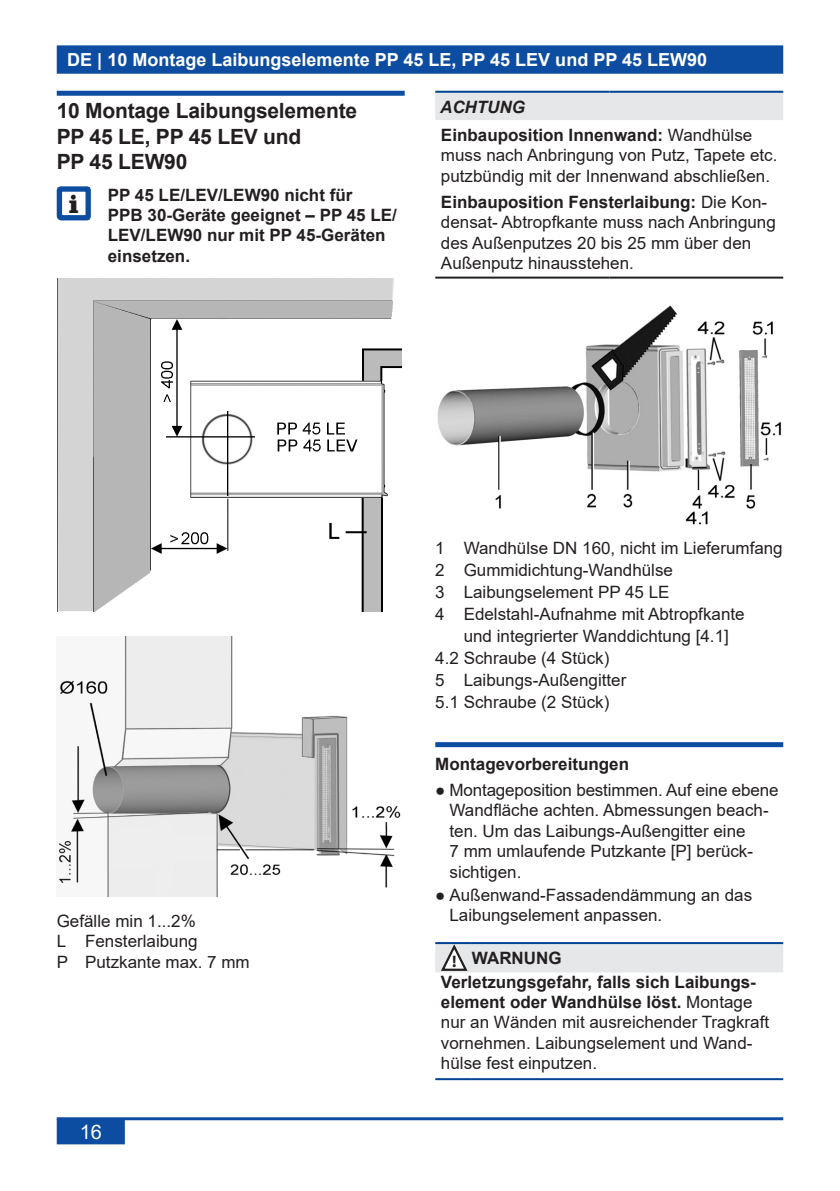
<style>
.page{position:relative;width:840px;height:1191px;background:#fff}
.page>*{position:absolute;margin:0;border:0;box-sizing:border-box;transform-origin:0 0}
.t1{font:900 26.6px "Clarendon BT";color:#231f20}
.Überschrift_01{font:700 21px/25.2px "Arial";letter-spacing:-.01em;color:#231f20}
.t2{font:20px "Arial";color:#fff}
.t3{font:700 18px "Arial";color:#fff}
.Grundtext{font:17px/20.4px "Arial";color:#231f20}
.Warnhinweis-Quelle{font:17px/20.4px "Arial";color:#231f20}
.Grundtext-2{font:700 17px/20.4px "Arial";color:#231f20}
.Überschrift_ohne-Num{font:700 17px "Arial";color:#231f20}
.Signalwort{font:italic 700 17px "Arial";color:#231f20}
.Signalwort-2{font:700 17px "Arial";color:#231f20}
.t4{font:700 16.6px "Myriad Pro";color:#231f20}
.s1{font-weight:700}
</style>
<div class="page">
<div style="left:58px;top:1119px;width:66px;height:24px;background:#0d4da1"></div>
<div style="left:57px;top:1118px;width:68px;height:26px;border:2px solid #0d4da1"></div>
<hr style="left:57px;top:1117px;width:725px;height:3px;background:#0d4da1">
<div style="left:58px;top:46px;width:723px;height:27px;background:#0d4da1"></div>
<div style="left:57px;top:45px;width:725px;height:29px;border:2px solid #0d4da1"></div>
<div style="left:57px;top:91px;width:347px;height:5px;background:#0d4da1"></div>
<svg style="left:57px;top:186px;width:34px;height:34px"></svg>
<img style="left:57px;top:278px;width:344px;height:334px">
<img style="left:58px;top:636px;width:343px;height:260px">
<div style="left:435px;top:742px;width:347px;height:5px;background:#0d4da1"></div>
<div style="left:435px;top:93px;width:347px;height:27px;background:#e6e7e9"></div>
<hr style="left:435px;top:91px;width:174px;height:2px;background:#004393">
<hr style="left:609px;top:91px;width:173px;height:2px;background:#004393">
<hr style="left:435px;top:277px;width:174px;height:2px;background:#231f20">
<hr style="left:609px;top:277px;width:173px;height:2px;background:#231f20">
<img style="left:437px;top:305px;width:344px;height:219px">
<hr style="left:435px;top:942px;width:36px;height:2px;background:#004393">
<hr style="left:471px;top:942px;width:311px;height:2px;background:#004393">
<hr style="left:435px;top:1078px;width:36px;height:2px;background:#004393">
<hr style="left:471px;top:1078px;width:311px;height:2px;background:#004393">
<svg style="left:435px;top:943px;width:347px;height:29px;background:#dadee2"></svg>
<p class="t3" style="left:67px;top:47px;width:641px">DE | 10 Montage Laibungselemente PP 45 LE, PP 45 LEV und PP 45 LEW90</p>
<p class="Überschrift_01" style="left:57px;top:99px;width:302px">10 Montage Laibungselemente<br>PP 45 LE, PP 45 LEV und<br>PP 45 LEW90</p>
<p class="t1" style="left:69px;top:188px;width:11px">i</p>
<p class="Grundtext-2" style="left:108px;top:185px;width:290px">PP 45 LE/LEV/LEW90 nicht für<br>PPB 30-Geräte geeignet – PP 45 LE/<br>LEV/LEW90 nur mit PP 45-Geräten einsetzen.</p>
<p class="Signalwort" style="left:440px;top:96px;width:86px">ACHTUNG</p>
<p class="Grundtext" style="left:440px;top:125px;width:338px"><span class="s1">Einbauposition Innenwand:</span> Wandhülse muss nach Anbringung von Putz, Tapete etc. putzbündig mit der Innenwand abschließen.</p>
<p class="Grundtext" style="left:440px;top:192px;width:336px"><span class="s1">Einbauposition Fensterlaibung:</span> Die Kon&shy;densat- Abtropfkante muss nach Anbringung des Außenputzes 20 bis 25 mm über den Außenputz hinausstehen.</p>
<p class="Grundtext" style="left:57px;top:910px;width:140px">Gefälle min 1...2%</p>
<p class="Grundtext" style="left:57px;top:930px;width:194px">L Fensterlaibung<br>P Putzkante max. 7 mm</p>
<p class="t2" style="left:80px;top:1118px;width:24px">16</p>
<p class="Grundtext" style="left:435px;top:537px;width:349px;line-height:22px">1 Wandhülse DN 160, nicht im Lieferumfang<br>2 Gummidichtung-Wandhülse</p>
<p class="Grundtext" style="left:435px;top:581px;width:236px">3 Laibungselement PP 45 LE</p>
<p class="Grundtext" style="left:463px;top:603px;width:282px;line-height:22px;text-indent:-28px">4 Edelstahl-Aufnahme mit Abtropfkante und integrierter Wanddichtung [4.1]</p>
<p class="Grundtext" style="left:435px;top:647px;width:175px">4.2 Schraube (4 Stück)</p>
<p class="Grundtext" style="left:435px;top:669px;width:192px">5 Laibungs-Außengitter</p>
<p class="Grundtext" style="left:435px;top:691px;width:175px">5.1 Schraube (2 Stück)</p>
<p class="Überschrift_ohne-Num" style="left:435px;top:752px;width:195px">Montagevorbereitungen</p>
<p class="Warnhinweis-Quelle" style="left:449px;top:779px;width:330px;text-indent:-14px">● Montageposition bestimmen. Auf eine ebene Wandfläche achten. Abmessungen beach&shy;ten. Um das Laibungs-Außengitter eine<br>7 mm umlaufende Putzkante [P] berück&shy;sichtigen.</p>
<p class="Warnhinweis-Quelle" style="left:449px;top:884px;width:304px;text-indent:-14px">● Außenwand-Fassadendämmung an das<br>Laibungselement anpassen.</p>
<p class="t4" style="left:452px;top:950px;width:6px">!</p>
<p class="Signalwort-2" style="left:471px;top:946px;width:91px">WARNUNG</p>
<p class="Warnhinweis-Quelle" style="left:441px;top:971px;width:329px"><span class="s1">Verletzungsgefahr, falls sich Laibungs&shy;element oder Wandhülse löst.</span> Montage nur an Wänden mit ausreichender Tragkraft vornehmen. Laibungselement und Wand&shy;hülse fest einputzen.</p>
</div>
